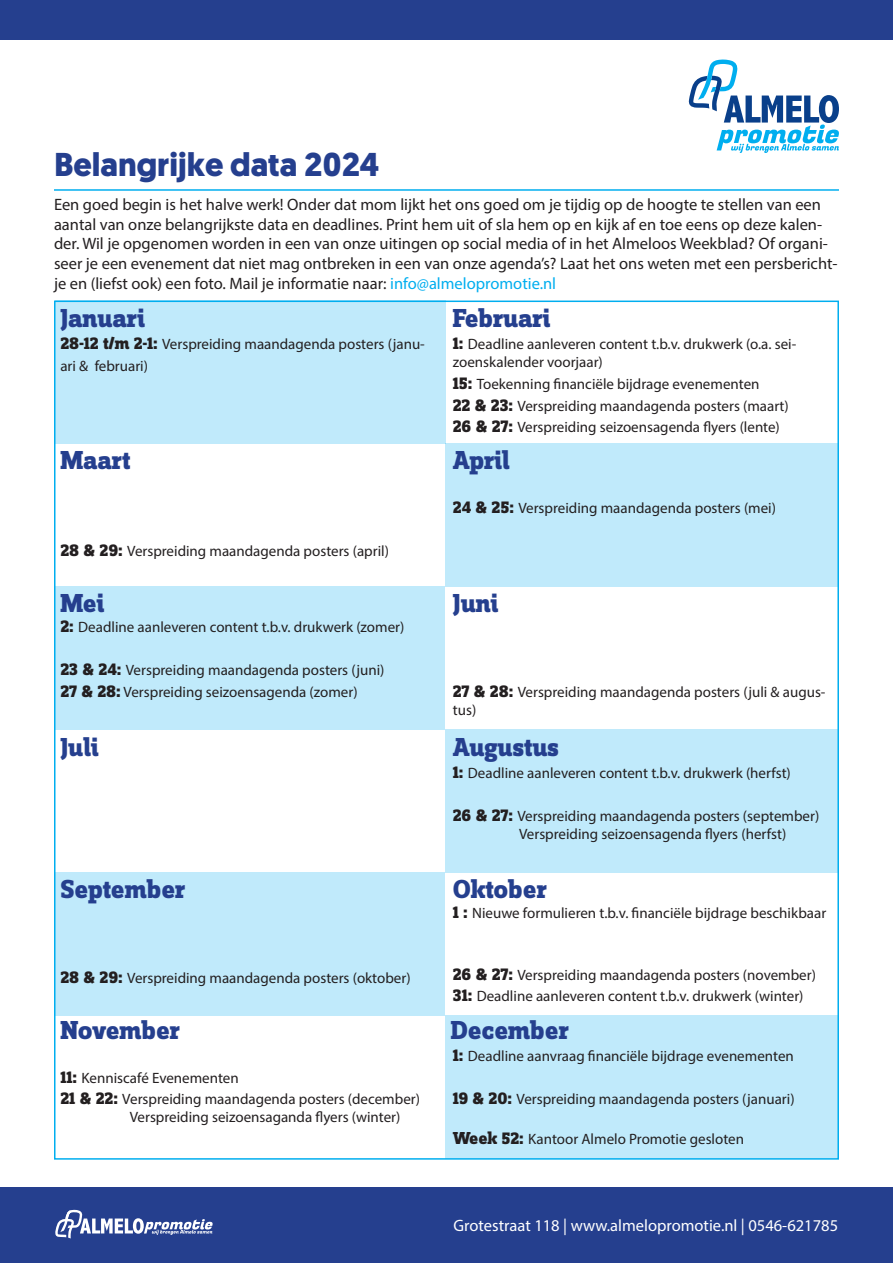
<style>
.page{position:relative;width:893px;height:1263px;background:#fff}
.page>*{position:absolute;margin:0;border:0;box-sizing:border-box;transform-origin:0 0}
.t1{font:700 33px "Geomanist";color:#253f8e}
.t2{font:800 27px "Zine Slab Dis";color:#253f8e}
.t3{font:16.5px/19.8px "Myriad Pro";color:#231f20}
.t4{font:16.5px "Myriad Pro";color:#fff}
.t5{font:15px/21.6px "Myriad Pro";color:#231f20}
.s1{color:#00aeef}
.s2{font-family:"Zine Slab Dis";font-weight:800;font-size:18px}
</style>
<div class="page">
<div style="left:445px;top:1016px;width:394px;height:143px;background:#c0eafb"></div>
<div style="left:54px;top:873px;width:391px;height:143px;background:#c0eafb"></div>
<div style="left:445px;top:730px;width:394px;height:143px;background:#c0eafb"></div>
<div style="left:54px;top:587px;width:391px;height:143px;background:#c0eafb"></div>
<div style="left:446px;top:444px;width:393px;height:143px;background:#c0eafb"></div>
<div style="left:55px;top:301px;width:391px;height:143px;background:#c0eafb"></div>
<div style="left:0;top:0;width:893px;height:39px;background:#253f8e"></div>
<div style="left:0;top:1187px;width:893px;height:76px;background:#253f8e"></div>
<hr style="left:54px;top:189px;width:785px;height:2px;background:#00aeef">
<svg style="left:689px;top:60px;width:150px;height:93px"></svg>
<svg style="left:55px;top:1210px;width:158px;height:28px"></svg>
<h1 class="t1" style="left:54px;top:142px;width:327px">Belangrijke data 2024</h1>
<p class="t3" style="left:54px;top:194px;width:785px">Een goed begin is het halve werk! Onder dat mom lijkt het ons goed om je tijdig op de hoogte te stellen van een aantal van onze belangrijkste data en deadlines. Print hem uit of sla hem op en kijk af en toe eens op deze kalen&shy;der. Wil je opgenomen worden in een van onze uitingen op social media of in het Almeloos Weekblad? Of organi&shy;seer je een evenement dat niet mag ontbreken in een van onze agenda’s? Laat het ons weten met een persbericht&shy;je en (liefst ook) een foto. Mail je informatie naar: <span class="s1">info@almelopromotie.nl</span></p>
<h2 class="t2" style="left:60px;top:304px;width:86px">Januari</h2>
<h2 class="t2" style="left:453px;top:304px;width:99px">Februari</h2>
<p class="t5" style="left:60px;top:333px;width:366px"><span class="s2">28-12 t/m 2-1:</span> Verspreiding maandagenda posters (janu&shy;ari &amp; februari)</p>
<p class="t5" style="left:453px;top:335px;width:345px;line-height:18px"><span class="s2">1:</span> Deadline aanleveren content t.b.v. drukwerk (o.a. sei&shy;zoenskalender voorjaar)</p>
<p class="t5" style="left:453px;top:373px;width:337px"><span class="s2">15:</span> Toekenning financiële bijdrage evenementen<br><span class="s2">22 &amp; 23:</span> Verspreiding maandagenda posters (maart)<br><span class="s2">26 &amp; 27:</span> Verspreiding seizoensagenda flyers (lente)</p>
<h2 class="t2" style="left:60px;top:446px;width:71px">Maart</h2>
<h2 class="t2" style="left:453px;top:446px;width:58px">April</h2>
<p class="t5" style="left:60px;top:540px;width:330px"><span class="s2">28 &amp; 29:</span> Verspreiding maandagenda posters (april)</p>
<p class="t5" style="left:453px;top:497px;width:325px"><span class="s2">24 &amp; 25:</span> Verspreiding maandagenda posters (mei)</p>
<h2 class="t2" style="left:60px;top:589px;width:45px">Mei</h2>
<h2 class="t2" style="left:453px;top:589px;width:47px">Juni</h2>
<p class="t5" style="left:60px;top:616px;width:345px"><span class="s2">2:</span> Deadline aanleveren content t.b.v. drukwerk (zomer)</p>
<p class="t5" style="left:60px;top:659px;width:326px"><span class="s2">23 &amp; 24:</span> Verspreiding maandagenda posters (juni)<br><span class="s2">27 &amp; 28:</span> Verspreiding seizoensagenda (zomer)</p>
<p class="t5" style="left:453px;top:683px;width:374px;line-height:18px"><span class="s2">27 &amp; 28:</span> Verspreiding maandagenda posters (juli &amp; augus&shy;tus)</p>
<h2 class="t2" style="left:60px;top:732px;width:40px">Juli</h2>
<h2 class="t2" style="left:453px;top:732px;width:108px">Augustus</h2>
<p class="t5" style="left:453px;top:762px;width:340px"><span class="s2">1:</span> Deadline aanleveren content t.b.v. drukwerk (herfst)</p>
<p class="t5" style="left:519px;top:807px;width:302px;line-height:18px;text-indent:-66px"><span class="s2">26 &amp; 27:</span> Verspreiding maandagenda posters (september)<br>Verspreiding seizoensagenda flyers (herfst)</p>
<h2 class="t2" style="left:60px;top:875px;width:126px">September</h2>
<h2 class="t2" style="left:453px;top:875px;width:95px">Oktober</h2>
<p class="t5" style="left:60px;top:967px;width:352px"><span class="s2">28 &amp; 29:</span> Verspreiding maandagenda posters (oktober)</p>
<h2 class="t2" style="left:60px;top:1016px;width:121px">November</h2>
<p class="t5" style="left:60px;top:1067px;width:361px"><span class="s2">11:</span> Kenniscafé Evenementen<br><span class="s2">21 &amp; 22:</span> Verspreiding maandagenda posters (december)</p>
<p class="t5" style="left:130px;top:1106px;width:272px">Verspreiding seizoensaganda flyers (winter)</p>
<p class="t5" style="left:453px;top:902px;width:375px"><span class="s2">1 :</span> Nieuwe formulieren t.b.v. financiële bijdrage beschikbaar</p>
<p class="t5" style="left:453px;top:963px;width:365px"><span class="s2">26 &amp; 27:</span> Verspreiding maandagenda posters (november)<br><span class="s2">31:</span> Deadline aanleveren content t.b.v. drukwerk (winter)</p>
<h2 class="t2" style="left:451px;top:1016px;width:119px">December</h2>
<p class="t5" style="left:453px;top:1045px;width:342px"><span class="s2">1:</span> Deadline aanvraag financiële bijdrage evenementen</p>
<p class="t5" style="left:453px;top:1088px;width:343px"><span class="s2">19 &amp; 20:</span> Verspreiding maandagenda posters (januari)</p>
<p class="t5" style="left:453px;top:1128px;width:293px"><span class="s2">Week 52:</span> Kantoor Almelo Promotie gesloten</p>
<p class="t4" style="left:454px;top:1215px;width:386px">Grotestraat 118 | www.almelopromotie.nl | 0546-621785</p>
</div>
